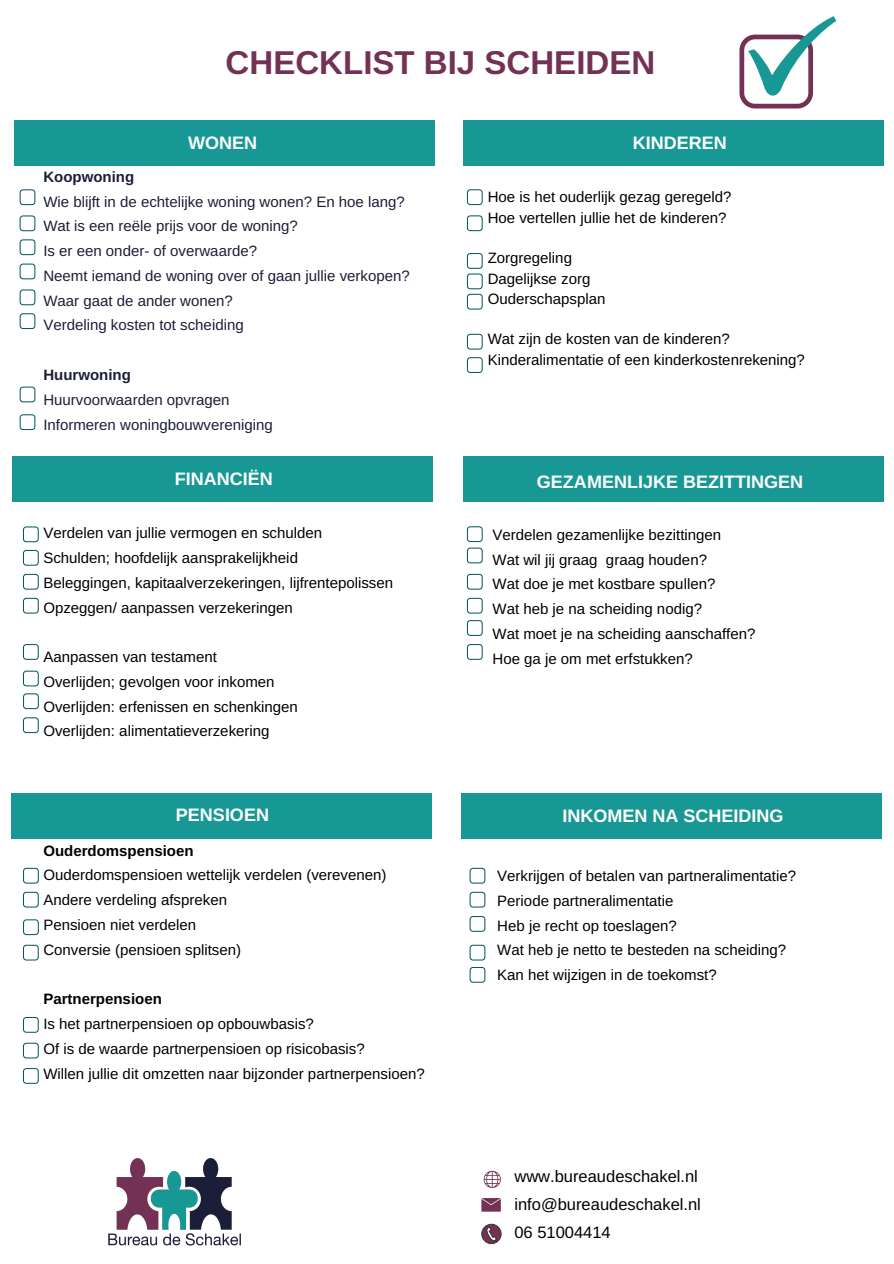
<style>
.page{position:relative;width:894px;height:1264px;background:#fff}
.page>*{position:absolute;margin:0;border:0;box-sizing:border-box;transform-origin:0 0}
.t1{font:700 33px "Arimo";color:#733255}
.t2{font:700 18px "Arimo";color:#fff}
.t3{font:18px "Trocchi";color:#fff}
.t4{font:16.5px/28px "Arimo";color:#000}
.t5{font:15px/24.8px "Arimo";color:#000}
.t6{font:15px/24.8px "Arimo";color:#1b1e38}
.t7{font:700 15px "Arimo";color:#000}
.t8{font:700 15px "Arimo";color:#1b1e38}
</style>
<div class="page">
<div style="left:14px;top:120px;width:420px;height:45px;background:#189894"></div>
<svg style="left:739px;top:16px;width:97px;height:92px"></svg>
<svg style="left:20px;top:189px;width:15px;height:16px"></svg>
<svg style="left:467px;top:215px;width:15px;height:16px"></svg>
<div style="left:463px;top:120px;width:420px;height:45px;background:#189894"></div>
<svg style="left:20px;top:215px;width:15px;height:16px"></svg>
<svg style="left:20px;top:239px;width:15px;height:16px"></svg>
<svg style="left:20px;top:263px;width:15px;height:16px"></svg>
<svg style="left:20px;top:289px;width:15px;height:16px"></svg>
<svg style="left:20px;top:313px;width:15px;height:16px"></svg>
<svg style="left:467px;top:189px;width:15px;height:16px"></svg>
<svg style="left:467px;top:253px;width:15px;height:56px"></svg>
<svg style="left:467px;top:357px;width:15px;height:16px"></svg>
<svg style="left:467px;top:334px;width:15px;height:15px"></svg>
<div style="left:13px;top:457px;width:420px;height:45px;background:#189894"></div>
<svg style="left:23px;top:526px;width:16px;height:16px"></svg>
<svg style="left:23px;top:550px;width:16px;height:15px"></svg>
<svg style="left:23px;top:598px;width:16px;height:15px"></svg>
<svg style="left:23px;top:574px;width:16px;height:15px"></svg>
<div style="left:463px;top:457px;width:420px;height:45px;background:#189894"></div>
<svg style="left:467px;top:644px;width:15px;height:16px"></svg>
<svg style="left:467px;top:526px;width:15px;height:37px"></svg>
<svg style="left:467px;top:574px;width:15px;height:15px"></svg>
<svg style="left:467px;top:598px;width:15px;height:15px"></svg>
<svg style="left:467px;top:620px;width:15px;height:16px"></svg>
<div style="left:11px;top:793px;width:420px;height:45px;background:#189894"></div>
<svg style="left:23px;top:867px;width:16px;height:16px"></svg>
<svg style="left:23px;top:891px;width:16px;height:16px"></svg>
<svg style="left:23px;top:919px;width:16px;height:16px"></svg>
<svg style="left:23px;top:944px;width:16px;height:16px"></svg>
<svg style="left:23px;top:1042px;width:16px;height:16px"></svg>
<svg style="left:23px;top:1068px;width:16px;height:15px"></svg>
<svg style="left:23px;top:1017px;width:16px;height:15px"></svg>
<div style="left:461px;top:793px;width:420px;height:45px;background:#189894"></div>
<svg style="left:481px;top:1223px;width:20px;height:20px"></svg>
<svg style="left:481px;top:1198px;width:19px;height:13px"></svg>
<svg style="left:483px;top:1170px;width:17px;height:17px"></svg>
<svg style="left:469px;top:867px;width:16px;height:16px"></svg>
<svg style="left:469px;top:891px;width:16px;height:16px"></svg>
<svg style="left:469px;top:916px;width:16px;height:15px"></svg>
<svg style="left:469px;top:944px;width:16px;height:16px"></svg>
<svg style="left:23px;top:644px;width:16px;height:16px"></svg>
<svg style="left:23px;top:693px;width:16px;height:16px"></svg>
<svg style="left:23px;top:717px;width:16px;height:16px"></svg>
<svg style="left:20px;top:414px;width:15px;height:16px"></svg>
<svg style="left:469px;top:967px;width:16px;height:15px"></svg>
<svg style="left:23px;top:670px;width:16px;height:16px"></svg>
<img style="left:108px;top:1158px;width:133px;height:88px">
<svg style="left:20px;top:386px;width:15px;height:16px"></svg>
<h1 class="t1" style="left:225px;top:44px;width:431px">CHECKLIST BIJ SCHEIDEN</h1>
<p class="t2" style="left:188px;top:133px;width:70px">WONEN</p>
<p class="t2" style="left:632px;top:133px;width:96px">KINDEREN</p>
<p class="t8" style="left:43px;top:168px;width:92px">Koopwoning</p>
<p class="t6" style="left:43px;top:189px;width:368px">Wie blijft in de echtelijke woning wonen? En hoe lang?<br>Wat is een reële prijs voor de woning?<br>Is er een onder- of overwaarde?<br>Neemt iemand de woning over of gaan jullie verkopen?<br>Waar gaat de ander wonen?<br>Verdeling kosten tot scheiding</p>
<p class="t8" style="left:43px;top:366px;width:89px">Huurwoning</p>
<p class="t6" style="left:43px;top:387px;width:231px">Huurvoorwaarden opvragen<br>Informeren woningbouwvereniging</p>
<p class="t5" style="left:487px;top:187px;width:245px;line-height:20.2px">Hoe is het ouderlijk gezag geregeld?<br>Hoe vertellen jullie het de kinderen?</p>
<p class="t5" style="left:487px;top:248px;width:119px;line-height:20.2px">Zorgregeling<br>Dagelijkse zorg<br>Ouderschapsplan</p>
<p class="t5" style="left:487px;top:329px;width:319px;line-height:20.2px">Wat zijn de kosten van de kinderen?<br>Kinderalimentatie of een kinderkostenrekening?</p>
<p class="t2" style="left:175px;top:468px;width:100px">FINANCIËN</p>
<p class="t3" style="left:165px;top:466px;width:65px">FI AN</p>
<p class="t2" style="left:537px;top:472px;width:267px">GEZAMENLIJKE BEZITTINGEN</p>
<p class="t5" style="left:43px;top:520px;width:351px">Verdelen van jullie vermogen en schulden<br>Schulden; hoofdelijk aansprakelijkheid<br>Beleggingen, kapitaalverzekeringen, lijfrentepolissen Opzeggen/ aanpassen verzekeringen</p>
<p class="t5" style="left:43px;top:644px;width:256px">Aanpassen van testament<br>Overlijden; gevolgen voor inkomen Overlijden: erfenissen en schenkingen Overlijden: alimentatieverzekering</p>
<p class="t5" style="left:492px;top:522px;width:264px">Verdelen gezamenlijke bezittingen<br>Wat wil jij graag graag houden?<br>Wat doe je met kostbare spullen?<br>Wat heb je na scheiding nodig?<br>Wat moet je na scheiding aanschaffen?<br>Hoe ga je om met erfstukken?</p>
<p class="t3" style="left:164px;top:803px;width:113px">FI ANCIËN</p>
<p class="t2" style="left:176px;top:805px;width:94px">PENSIOEN</p>
<p class="t7" style="left:43px;top:842px;width:152px">Ouderdomspensioen</p>
<p class="t5" style="left:43px;top:862px;width:344px">Ouderdomspensioen wettelijk verdelen (verevenen)<br>Andere verdeling afspreken<br>Pensioen niet verdelen<br>Conversie (pensioen splitsen)</p>
<p class="t7" style="left:43px;top:990px;width:120px">Partnerpensioen</p>
<p class="t5" style="left:43px;top:1011px;width:383px">Is het partnerpensioen op opbouwbasis?<br>Of is de waarde partnerpensioen op risicobasis?<br>Willen jullie dit omzetten naar bijzonder partnerpensioen?</p>
<p class="t2" style="left:562px;top:805px;width:223px">INKOMEN NA SCHEIDING</p>
<p class="t5" style="left:497px;top:863px;width:300px">Verkrijgen of betalen van partneralimentatie?<br>Periode partneralimentatie<br>Heb je recht op toeslagen?<br>Wat heb je netto te besteden na scheiding?<br>Kan het wijzigen in de toekomst?</p>
<p class="t4" style="left:514px;top:1162px;width:188px">www.bureaudeschakel.nl info@bureaudeschakel.nl<br>06 51004414</p>
</div>
